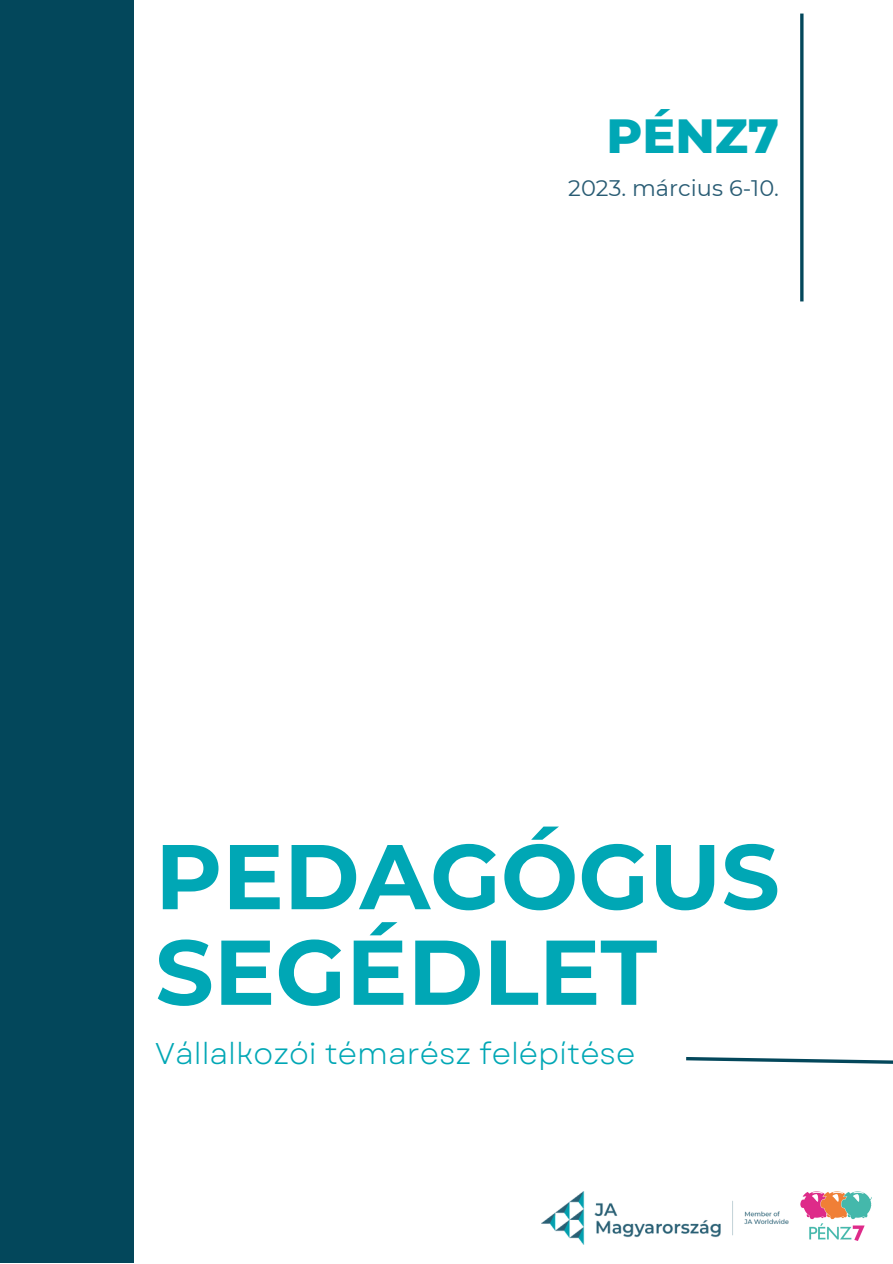
<style>
.page{position:relative;width:893px;height:1264px;background:#fff}
.page>*{position:absolute;margin:0;border:0;box-sizing:border-box;transform-origin:0 0}
.t1{font:700 91.65px/95.6px "Montserrat";color:#00a7b5}
.t2{font:800 48.9px "Montserrat";color:#00a7b5}
.t3{font:30px "Garet";color:#00a7b5}
.t4{font:22.5px "Montserrat";color:#295c74}
</style>
<div class="page">
<div style="left:0;top:0;width:133px;height:1262px;background:#03475b"></div>
<hr style="left:800px;top:14px;width:3px;height:287px;background:#03475b">
<svg style="left:686px;top:1057px;width:206px;height:7px"></svg>
<img style="left:542px;top:1191px;width:246px;height:53px">
<img style="left:800px;top:1191px;width:70px;height:49px">
<h2 class="t2" style="left:606px;top:106px;width:174px">PÉNZ7</h2>
<p class="t4" style="left:568px;top:174px;width:212px">2023. március 6-10.</p>
<h1 class="t1" style="left:155px;top:828px;width:626px">PEDAGÓGUS<br>SEGÉDLET</h1>
<p class="t3" style="left:155px;top:1032px;width:481px">Vállalkozói témarész felépítése</p>
</div>
